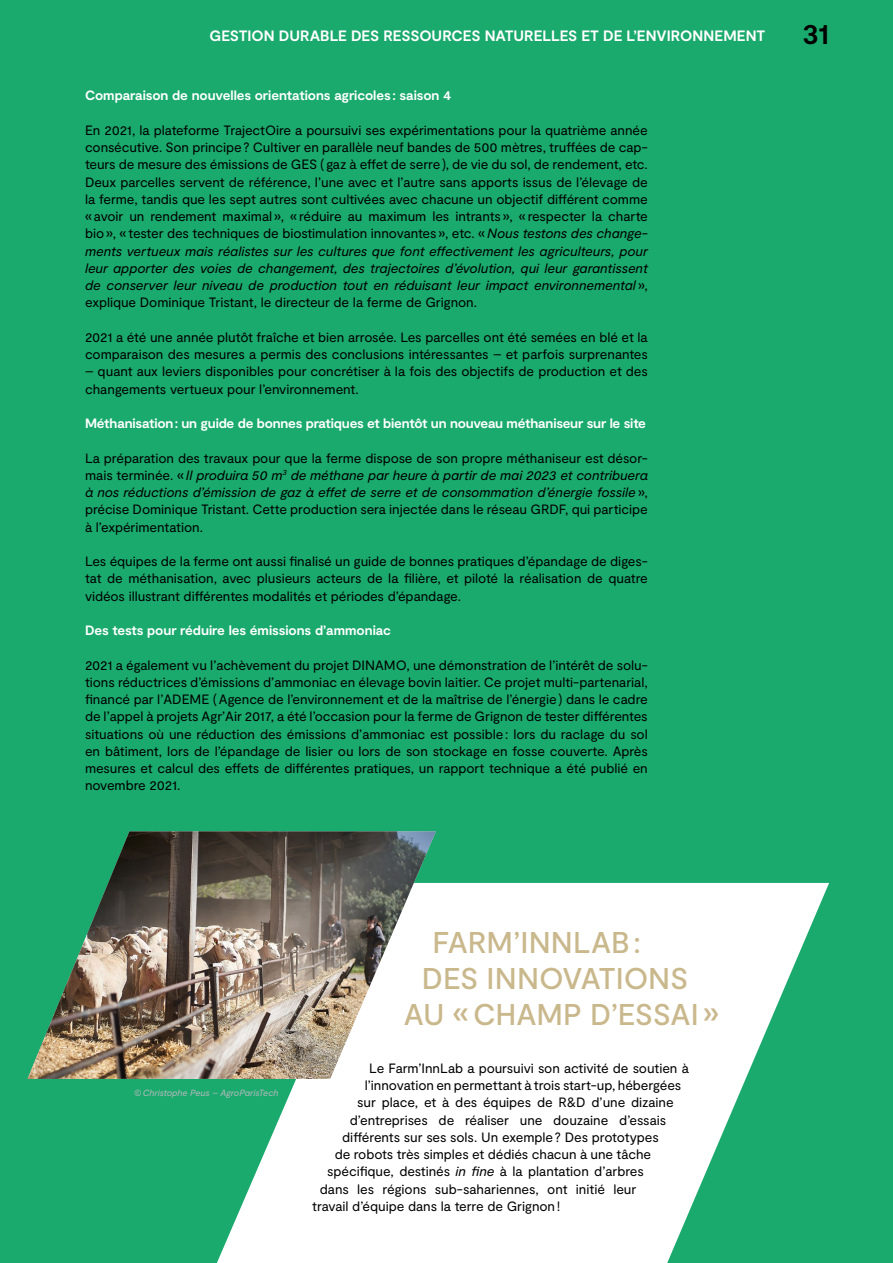
<style>
.page{position:relative;width:893px;height:1263px;background:#1aaa6d}
.page>*{position:absolute;margin:0;border:0;box-sizing:border-box;transform-origin:0 0}
.t1{font:500 30px "Moderat";letter-spacing:-.005em;color:#cab88d}
.t2{font:700 27px "Moderat";color:#000}
.t3{font:700 15px "Moderat";letter-spacing:-.005em;color:#fff}
.t4{font:13.5px/17.2px "Moderat";letter-spacing:-.005em;color:#000;text-align:justify}
.t5{font:700 13.5px "Moderat";letter-spacing:-.01em;color:#fff}
.t6{font:italic 9px "Moderat";letter-spacing:-.01em;color:#b5b8bb}
.s1{font-style:italic}
</style>
<div class="page">
<svg style="left:217px;top:883px;width:612px;height:380px;fill:#fff"></svg>
<img style="left:28px;top:831px;width:408px;height:248px">
<p class="t3" style="left:209px;top:27px;width:557px">GESTION DURABLE DES RESSOURCES NATURELLES ET DE L’ENVIRONNEMENT</p>
<p class="t2" style="left:802px;top:19px;width:28px">31</p>
<p class="t5" style="left:85px;top:88px;width:368px">Comparaison de nouvelles orientations agricoles : saison 4</p>
<p class="t4" style="left:85px;top:122px;width:564px">En 2021, la plateforme TrajectOire a poursuivi ses expérimentations pour la quatrième année consécutive. Son principe ? Cultiver en parallèle neuf bandes de 500 mètres, truffées de cap&shy;teurs de mesure des émissions de GES ( gaz à effet de serre ), de vie du sol, de rendement, etc.<br>Deux parcelles servent de référence, l’une avec et l’autre sans apports issus de l’élevage de la ferme, tandis que les sept autres sont cultivées avec chacune un objectif différent comme « avoir un rendement maximal », « réduire au maximum les intrants », « respecter la charte bio », « tester des techniques de biostimulation innovantes », etc. « <span class="s1">Nous testons des change&shy;ments vertueux mais réalistes sur les cultures que font effectivement les agriculteurs, pour leur apporter des voies de changement, des trajectoires d’évolution, qui leur garantissent de conserver leur niveau de production tout en réduisant leur impact environnemental</span>», explique Dominique Tristant, le directeur de la ferme de Grignon.</p>
<p class="t4" style="left:85px;top:329px;width:564px">2021 a été une année plutôt fraîche et bien arrosée. Les parcelles ont été semées en blé et la comparaison des mesures a permis des conclusions intéressantes – et parfois surprenantes</p>
<p class="t4" style="left:85px;top:363px;width:564px">– quant aux leviers disponibles pour concrétiser à la fois des objectifs de production et des changements vertueux pour l’environnement.</p>
<p class="t5" style="left:85px;top:416px;width:562px">Méthanisation: un guide de bonnes pratiques et bientôt un nouveau méthaniseur sur le site</p>
<p class="t4" style="left:85px;top:450px;width:564px">La préparation des travaux pour que la ferme dispose de son propre méthaniseur est désor&shy;mais terminée. « <span class="s1">Il produira 50 m</span><sup>3</sup> <span class="s1">de méthane par heure à partir de mai 2023 et contribuera à nos réductions d’émission de gaz à effet de serre et de consommation d’énergie fossile</span> », précise Dominique Tristant. Cette production sera injectée dans le réseau GRDF, qui participe à l’expérimentation.</p>
<p class="t4" style="left:85px;top:553px;width:564px">Les équipes de la ferme ont aussi finalisé un guide de bonnes pratiques d’épandage de diges&shy;tat de méthanisation, avec plusieurs acteurs de la filière, et piloté la réalisation de quatre vidéos illustrant différentes modalités et périodes d’épandage.</p>
<p class="t5" style="left:85px;top:623px;width:307px">Des tests pour réduire les émissions d’ammoniac</p>
<p class="t4" style="left:85px;top:657px;width:564px">2021 a également vu l’achèvement du projet DINAMO, une démonstration de l’intérêt de solu&shy;tions réductrices d’émissions d’ammoniac en élevage bovin laitier. Ce projet multi-partenarial, financé par l’ADEME ( Agence de l’environnement et de la maîtrise de l’énergie ) dans le cadre de l’appel à projets Agr’Air 2017, a été l’occasion pour la ferme de Grignon de tester différentes situations où une réduction des émissions d’ammoniac est possible : lors du raclage du sol en bâtiment, lors de l’épandage de lisier ou lors de son stockage en fosse couverte. Après mesures et calcul des effets de différentes pratiques, un rapport technique a été publié en novembre 2021.</p>
<p class="t6" style="left:134px;top:1087px;width:146px">©Christophe Peus – AgroParisTech</p>
<p class="t1" style="left:432px;top:924px;width:210px">FARM’INNLAB:</p>
<p class="t1" style="left:422px;top:960px;width:268px">DES INNOVATIONS</p>
<p class="t1" style="left:404px;top:996px;width:316px">AU «CHAMP D’ESSAI»</p>
<p class="t4" style="left:369px;top:1060px;width:321px">Le Farm’InnLab a poursuivi son activité de soutien à</p>
<p class="t4" style="left:365px;top:1077px;width:318px">l’innovation en permettant à trois start-up, hébergées</p>
<p class="t4" style="left:357px;top:1094px;width:318px">sur place, et à des équipes de R&amp;D d’une dizaine</p>
<p class="t4" style="left:350px;top:1112px;width:318px">d’entreprises de réaliser une douzaine d’essais</p>
<p class="t4" style="left:342px;top:1129px;width:318px">différents sur ses sols. Un exemple ? Des prototypes</p>
<p class="t4" style="left:335px;top:1146px;width:318px">de robots très simples et dédiés chacun à une tâche</p>
<p class="t4" style="left:327px;top:1163px;width:318px">spécifique, destinés <span class="s1">in fine</span> à la plantation d’arbres</p>
<p class="t4" style="left:320px;top:1181px;width:318px">dans les régions sub-sahariennes, ont initié leur</p>
<p class="t4" style="left:312px;top:1198px;width:250px">travail d’équipe dans la terre de Grignon !</p>
</div>
